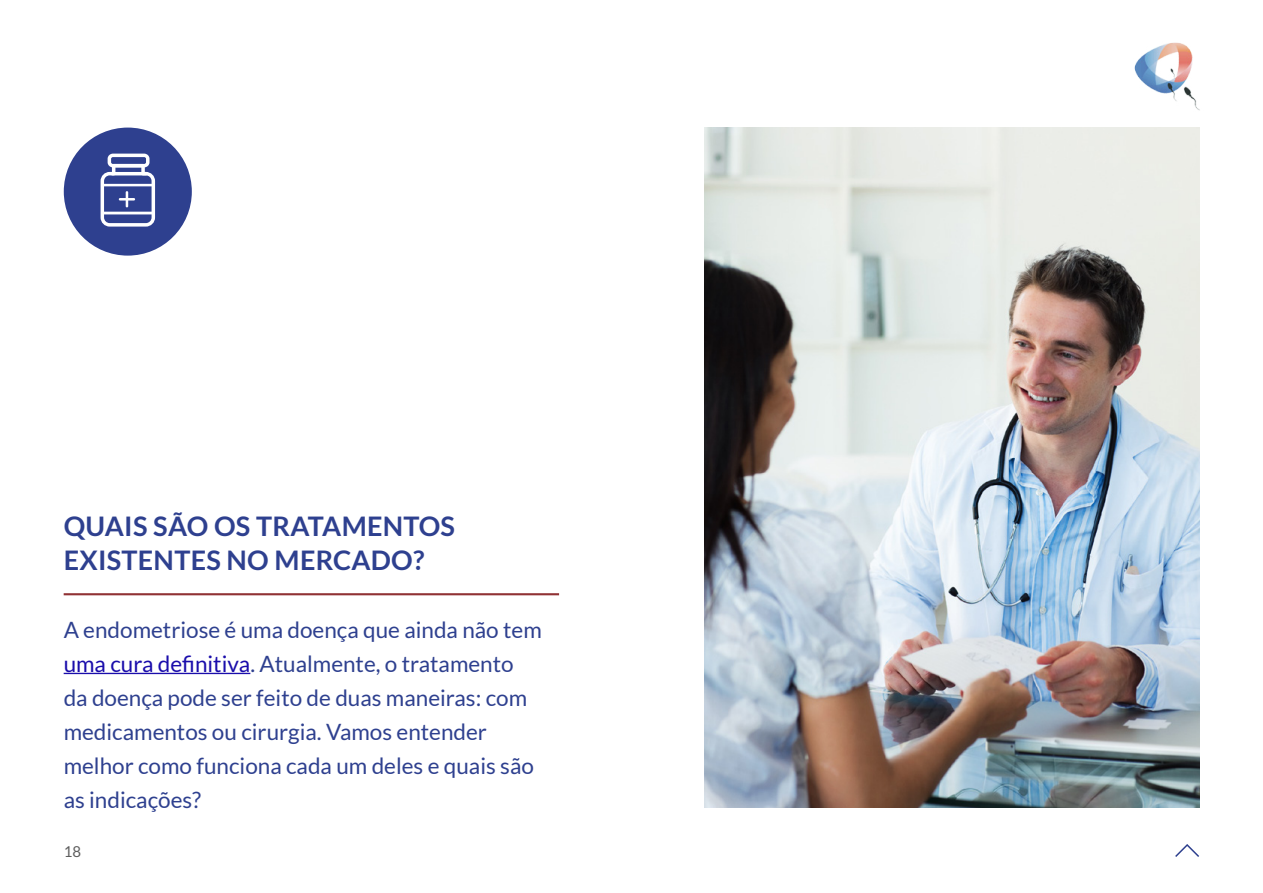
<style>
.page{position:relative;width:1263px;height:893px;background:#fff}
.page>*{position:absolute;margin:0;border:0;box-sizing:border-box;transform-origin:0 0}
.t1{font:700 27px/34px "Lato";letter-spacing:.01em;color:#2e408f}
.t2{font:22.5px/34px "Lato";color:#2e408f}
.t3{font:15px "Lato";color:#5d5d5d}
.s1{color:#1a0dab}
</style>
<div class="page">
<svg style="left:1175px;top:844px;width:24px;height:13px"></svg>
<img style="left:1134px;top:42px;width:66px;height:69px">
<hr style="left:64px;top:593px;width:495px;height:2px;background:#903234">
<hr style="left:64px;top:673px;width:186px;height:1px;background:#1a0dab">
<div style="left:64px;top:128px;width:128px;height:128px;background:#2e408f;border-radius:50%"></div>
<img style="left:704px;top:128px;width:495px;height:680px">
<svg style="left:101px;top:154px;width:54px;height:73px"></svg>
<hr style="left:111px;top:172px;width:37px;height:3px;background:#fff;border-radius:2px">
<p class="t1" style="left:64px;top:509px;width:393px">QUAIS SÃO OS TRATAMENTOS<br>EXISTENTES NO MERCADO?</p>
<p class="t2" style="left:64px;top:612px;width:480px">A endometriose é uma doença que ainda não tem <span class="s1">uma cura definitiva</span>. Atualmente, o tratamento da doença pode ser feito de duas maneiras: com medicamentos ou cirurgia. Vamos entender melhor como funciona cada um deles e quais são as indicações?</p>
<p class="t3" style="left:64px;top:843px;width:19px">18</p>
</div>
